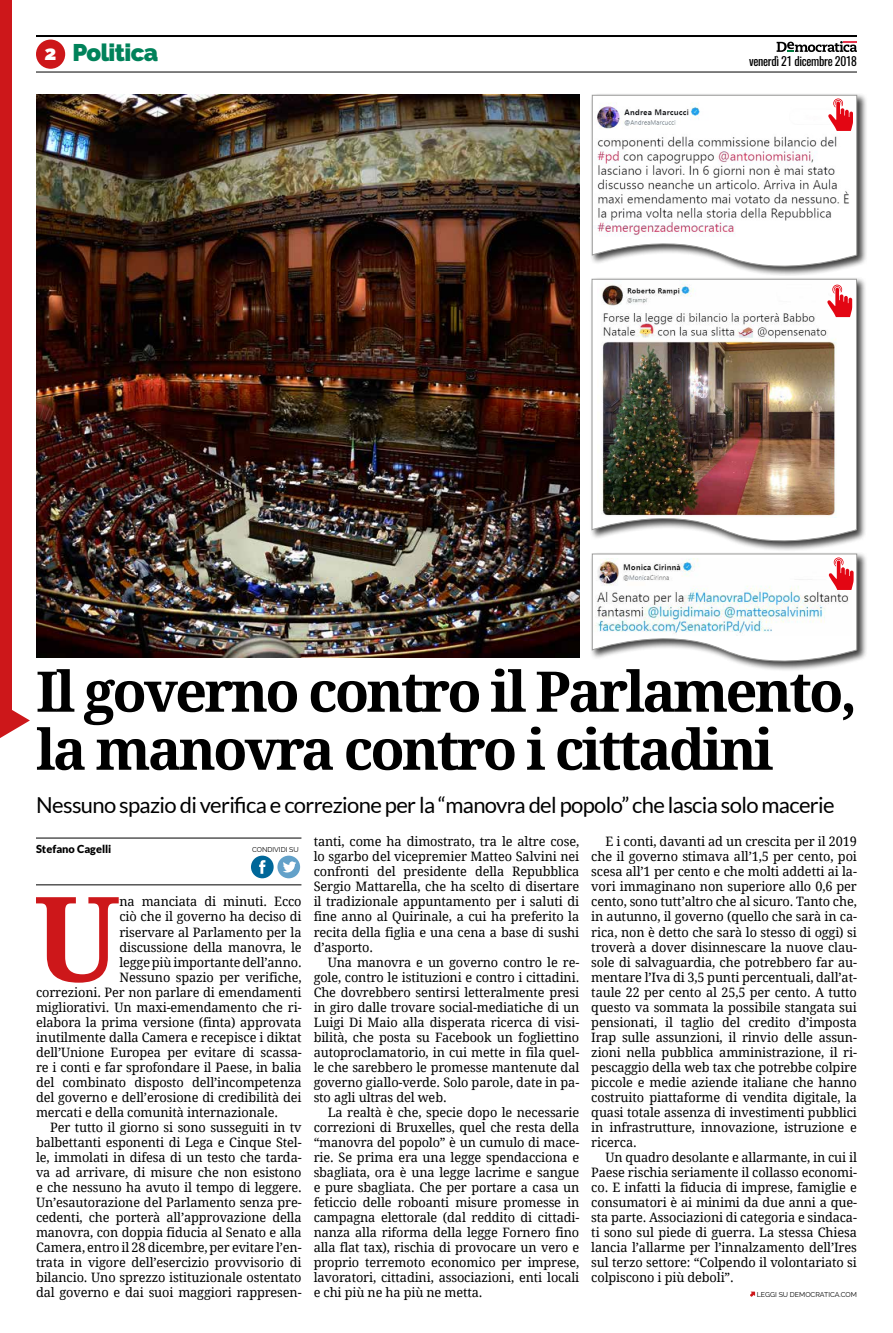
<style>
.page{position:relative;width:893px;height:1333px;background:#fff}
.page>*{position:absolute;margin:0;border:0;box-sizing:border-box;transform-origin:0 0}
.Capolettera{font:700 118.1px "Droid Serif";color:#cd171a}
.Titolo_corpo_72_Bold{font:700 56px "Droid Serif";letter-spacing:-.05em;color:#000}
.t1{font:900 24px "Raleway";letter-spacing:-.025em;color:#00825a}
.Catenaccio_corpo_22{font:22px "Lato";letter-spacing:-.03em;color:#000}
.t2{font:900 20px "Raleway";color:#fff}
.Paragrafo_base{font:13px/15px "Droid Serif";letter-spacing:-.01em;color:#000;text-align:justify}
.Capolettera-2{font:13px "Droid Serif";letter-spacing:-.01em;color:#000}
.t3{font:12px "Oswald";letter-spacing:-.025em;color:#000}
.Firma{font:900 11px "Lato";color:#000}
.t4{font:7px "Raleway";color:#000}
</style>
<div class="page">
<hr style="left:36px;top:35px;width:821px;height:2px;background:#000">
<hr style="left:36px;top:72px;width:821px;height:1px;background:#000">
<div style="left:36px;top:40px;width:29px;height:29px;background:#cd171a;border-radius:50%"></div>
<svg style="left:777px;top:41px;width:80px;height:11px"></svg>
<div style="left:0;top:0;width:12px;height:724px;background:#cd171a"></div>
<svg style="left:0;top:710px;width:30px;height:28px"></svg>
<div style="left:590px;top:93px;width:277px;height:183px;background:#000;opacity:.75"></div>
<svg style="left:591px;top:94px;width:267px;height:182px"></svg>
<div style="left:590px;top:551px;width:277px;height:120px;background:#000;opacity:.75"></div>
<img style="left:36px;top:95px;width:543px;height:563px">
<hr style="left:36px;top:837px;width:265px;height:1px;background:#000">
<hr style="left:36px;top:884px;width:265px;height:1px;background:#000">
<svg style="left:251px;top:855px;width:49px;height:23px"></svg>
<svg style="left:750px;top:1291px;width:5px;height:5px"></svg>
<div style="left:590px;top:277px;width:277px;height:274px;background:#000;opacity:.75"></div>
<img style="left:591px;top:278px;width:266px;height:275px">
<svg style="left:827px;top:284px;width:25px;height:33px"></svg>
<svg style="left:828px;top:98px;width:25px;height:33px"></svg>
<svg style="left:591px;top:553px;width:267px;height:118px"></svg>
<p class="t2" style="left:45px;top:41px;width:13px">2</p>
<p class="t1" style="left:72px;top:39px;width:87px">Politica</p>
<p class="t3" style="left:749px;top:51px;width:109px">venerdì 21 dicembre 2018</p>
<p class="Titolo_corpo_72_Bold" style="left:36px;top:659px;width:823px">Il governo contro il Parlamento,</p>
<p class="Titolo_corpo_72_Bold" style="left:36px;top:717px;width:739px">la manovra contro i cittadini</p>
<p class="Catenaccio_corpo_22" style="left:36px;top:792px;width:800px">Nessuno spazio di verifica e correzione per la “manovra del popolo” che lascia solo macerie</p>
<p class="Firma" style="left:36px;top:842px;width:77px">Stefano Cagelli</p>
<p class="t4" style="left:252px;top:845px;width:48px">CONDIVIDI SU</p>
<p class="Capolettera" style="left:34px;top:871px;width:88px">U</p>
<p class="Capolettera-2" style="left:119px;top:894px;width:184px">na manciata di minuti. Ecco</p>
<p class="Capolettera-2" style="left:119px;top:909px;width:184px">ciò che il governo ha deciso di</p>
<p class="Capolettera-2" style="left:119px;top:924px;width:184px">riservare al Parlamento per la</p>
<p class="Capolettera-2" style="left:119px;top:939px;width:184px">discussione della manovra, le</p>
<p class="Capolettera-2" style="left:119px;top:954px;width:184px">legge più importante dell’anno.</p>
<p class="Capolettera-2" style="left:119px;top:969px;width:184px">Nessuno spazio per verifiche,</p>
<p class="Capolettera-2" style="left:36px;top:984px;width:267px">correzioni. Per non parlare di emendamenti</p>
<p class="Capolettera-2" style="left:36px;top:999px;width:267px">migliorativi. Un maxi-emendamento che ri-</p>
<p class="Capolettera-2" style="left:36px;top:1014px;width:267px">elabora la prima versione (finta) approvata</p>
<p class="Capolettera-2" style="left:36px;top:1029px;width:267px">inutilmente dalla Camera e recepisce i diktat</p>
<p class="Capolettera-2" style="left:36px;top:1044px;width:267px">dell’Unione Europea per evitare di scassa-</p>
<p class="Capolettera-2" style="left:36px;top:1059px;width:267px">re i conti e far sprofondare il Paese, in balia</p>
<p class="Capolettera-2" style="left:36px;top:1074px;width:267px">del combinato disposto dell’incompetenza</p>
<p class="Capolettera-2" style="left:36px;top:1089px;width:267px">del governo e dell’erosione di credibilità dei</p>
<p class="Capolettera-2" style="left:36px;top:1104px;width:244px">mercati e della comunità internazionale.</p>
<p class="Paragrafo_base" style="left:36px;top:1119px;width:267px;text-indent:14px">Per tutto il giorno si sono susseguiti in tv balbettanti esponenti di Lega e Cinque Stel&shy;le, immolati in difesa di un testo che tarda&shy;va ad arrivare, di misure che non esistono e che nessuno ha avuto il tempo di leggere.<br>Un’esautorazione del Parlamento senza pre&shy;cedenti, che porterà all’approvazione della manovra, con doppia fiducia al Senato e alla Camera, entro il 28 dicembre, per evitare l’en&shy;trata in vigore dell’esercizio provvisorio di bilancio. Uno sprezzo istituzionale ostentato dal governo e dai suoi maggiori rappresen-</p>
<p class="Paragrafo_base" style="left:314px;top:834px;width:267px">tanti, come ha dimostrato, tra le altre cose, lo sgarbo del vicepremier Matteo Salvini nei confronti del presidente della Repubblica Sergio Mattarella, che ha scelto di disertare il tradizionale appuntamento per i saluti di fine anno al Quirinale, a cui ha preferito la recita della figlia e una cena a base di sushi d’asporto.</p>
<p class="Paragrafo_base" style="left:314px;top:954px;width:267px;text-indent:14px">Una manovra e un governo contro le re&shy;gole, contro le istituzioni e contro i cittadini.<br>Che dovrebbero sentirsi letteralmente presi in giro dalle trovare social-mediatiche di un Luigi Di Maio alla disperata ricerca di visi&shy;bilità, che posta su Facebook un fogliettino autoproclamatorio, in cui mette in fila quel&shy;le che sarebbero le promesse mantenute dal governo giallo-verde. Solo parole, date in pa&shy;sto agli ultras del web.</p>
<p class="Paragrafo_base" style="left:314px;top:1104px;width:267px;text-indent:14px">La realtà è che, specie dopo le necessarie correzioni di Bruxelles, quel che resta della “manovra del popolo” è un cumulo di mace&shy;rie. Se prima era una legge spendacciona e sbagliata, ora è una legge lacrime e sangue e pure sbagliata. Che per portare a casa un feticcio delle roboanti misure promesse in campagna elettorale (dal reddito di cittadi&shy;nanza alla riforma della legge Fornero fino alla flat tax), rischia di provocare un vero e proprio terremoto economico per imprese, lavoratori, cittadini, associazioni, enti locali e chi più ne ha più ne metta.</p>
<p class="Paragrafo_base" style="left:591px;top:834px;width:267px;text-indent:14px">E i conti, davanti ad un crescita per il 2019 che il governo stimava all’1,5 per cento, poi scesa all’1 per cento e che molti addetti ai la&shy;vori immaginano non superiore allo 0,6 per cento, sono tutt’altro che al sicuro. Tanto che, in autunno, il governo (quello che sarà in ca&shy;rica, non è detto che sarà lo stesso di oggi) si troverà a dover disinnescare la nuove clau&shy;sole di salvaguardia, che potrebbero far au&shy;mentare l’Iva di 3,5 punti percentuali, dall’at&shy;taule 22 per cento al 25,5 per cento. A tutto questo va sommata la possibile stangata sui pensionati, il taglio del credito d’imposta Irap sulle assunzioni, il rinvio delle assun&shy;zioni nella pubblica amministrazione, il ri&shy;pescaggio della web tax che potrebbe colpire piccole e medie aziende italiane che hanno costruito piattaforme di vendita digitale, la quasi totale assenza di investimenti pubblici in infrastrutture, innovazione, istruzione e ricerca.</p>
<p class="Paragrafo_base" style="left:591px;top:1149px;width:267px;text-indent:14px">Un quadro desolante e allarmante, in cui il Paese rischia seriamente il collasso economi&shy;co. E infatti la fiducia di imprese, famiglie e consumatori è ai minimi da due anni a que&shy;sta parte. Associazioni di categoria e sindaca&shy;ti sono sul piede di guerra. La stessa Chiesa lancia l’allarme per l’innalzamento dell’Ires sul terzo settore: “Colpendo il volontariato si colpiscono i più deboli”.</p>
<p class="t4" style="left:757px;top:1289px;width:102px">LEGGI SU DEMOCRATICA.COM</p>
</div>
